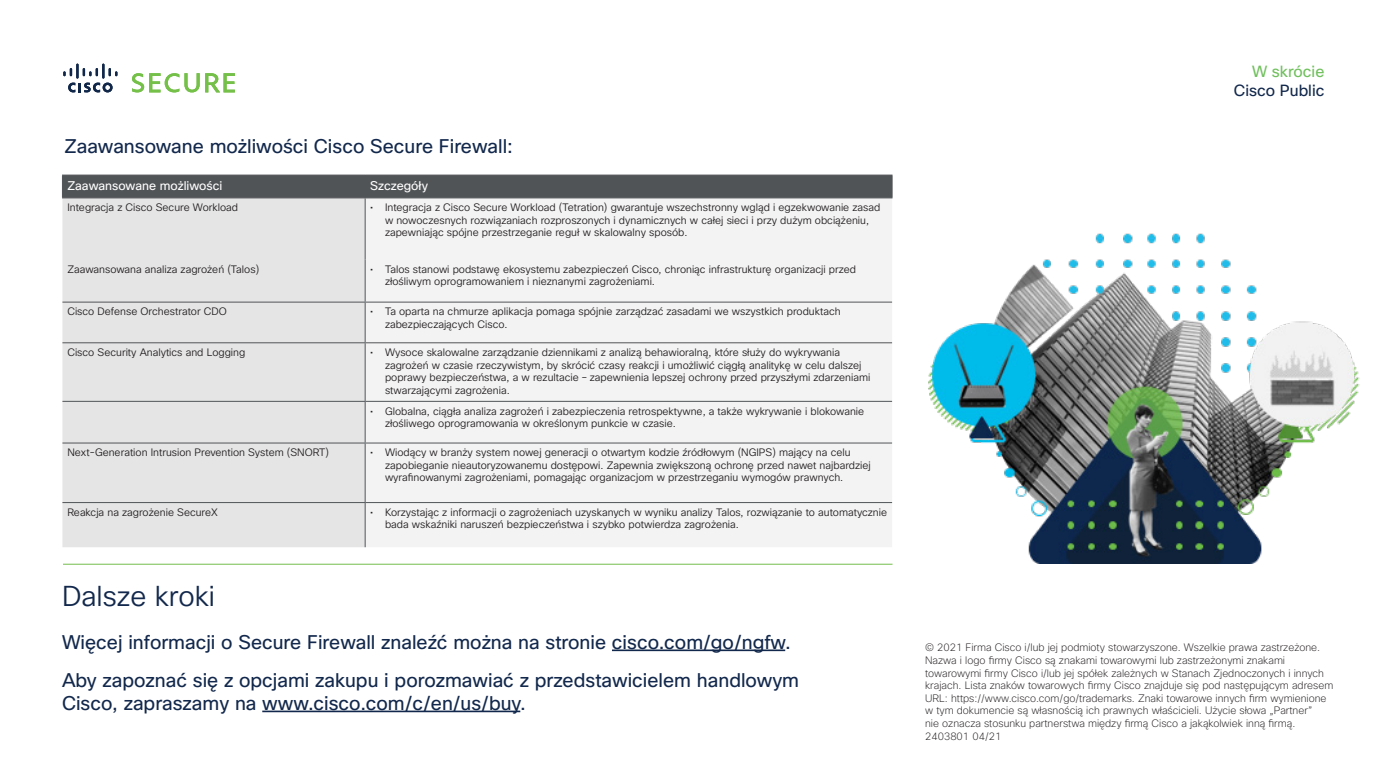
<style>
.page{position:relative;width:1386px;height:780px;background:#fff}
.page>*{position:absolute;margin:0;border:0;box-sizing:border-box;transform-origin:0 0}
.t1{font:300 28px "Cisco Sans";color:#12284c}
.t2{font:19.25px/23.1px "Cisco Sans";color:#12284c}
.t3{font:15.75px "Cisco Sans";color:#12284c}
.t4{font:15.75px "Cisco Sans";color:#70c05d}
.t5{font:12.25px "Cisco Sans";color:#fff}
.t6{font:300 10.5px/12.6px "Cisco Sans";color:#231f20}
.t7{font:200 10.5px/12.6px "Cisco Sans";color:#231f20}
</style>
<div class="page">
<svg style="left:68px;top:83px;width:45px;height:9px"></svg>
<svg style="left:63px;top:68px;width:9px;height:8px"></svg>
<hr style="left:76px;top:64px;width:3px;height:15px;background:#10274a">
<svg style="left:83px;top:68px;width:15px;height:8px"></svg>
<hr style="left:102px;top:64px;width:3px;height:15px;background:#10274a">
<svg style="left:109px;top:68px;width:8px;height:8px"></svg>
<svg style="left:132px;top:73px;width:103px;height:19px"></svg>
<img style="left:928px;top:233px;width:432px;height:330px">
<hr style="left:63px;top:564px;width:829px;height:1px;background:#74bf4b">
<div style="left:62px;top:198px;width:303px;height:349px;background:#e5e5e5"></div>
<div style="left:366px;top:198px;width:526px;height:349px;background:#f3f3f3"></div>
<div style="left:62px;top:175px;width:831px;height:22px;background:#515457"></div>
<hr style="left:62px;top:197px;width:303px;height:1px;background:#515457">
<hr style="left:365px;top:197px;width:528px;height:1px;background:#515457">
<hr style="left:365px;top:198px;width:1px;height:61px;background:#515457">
<hr style="left:365px;top:259px;width:1px;height:43px;background:#515457">
<hr style="left:62px;top:302px;width:303px;height:1px;background:#515457">
<hr style="left:365px;top:302px;width:527px;height:1px;background:#515457">
<hr style="left:365px;top:302px;width:1px;height:40px;background:#515457">
<hr style="left:62px;top:342px;width:303px;height:1px;background:#515457">
<hr style="left:365px;top:342px;width:527px;height:1px;background:#515457">
<hr style="left:365px;top:343px;width:1px;height:58px;background:#515457">
<hr style="left:62px;top:401px;width:303px;height:1px;background:#515457">
<hr style="left:365px;top:401px;width:527px;height:1px;background:#515457">
<hr style="left:365px;top:402px;width:1px;height:40px;background:#515457">
<hr style="left:62px;top:442px;width:303px;height:1px;background:#515457">
<hr style="left:365px;top:442px;width:527px;height:1px;background:#515457">
<hr style="left:365px;top:443px;width:1px;height:59px;background:#515457">
<hr style="left:62px;top:502px;width:303px;height:1px;background:#515457">
<hr style="left:365px;top:502px;width:527px;height:1px;background:#515457">
<hr style="left:365px;top:503px;width:1px;height:44px;background:#515457">
<hr style="left:612px;top:649px;width:173px;height:2px;background:#12284c">
<hr style="left:262px;top:710px;width:258px;height:2px;background:#12284c">
<p class="t2" style="left:64px;top:135px;width:450px">Zaawansowane możliwości Cisco Secure Firewall:</p>
<p class="t5" style="left:67px;top:177px;width:157px">Zaawansowane możliwości</p>
<p class="t5" style="left:370px;top:177px;width:59px">Szczegóły</p>
<p class="t6" style="left:67px;top:201px;width:172px">Integracja z Cisco Secure Workload</p>
<p class="t6" style="left:385px;top:201px;width:497px;text-indent:-15px">• Integracja z Cisco Secure Workload (Tetration) gwarantuje wszechstronny wgląd i egzekwowanie zasad w nowoczesnych rozwiązaniach rozproszonych i dynamicznych w całej sieci i przy dużym obciążeniu, zapewniając spójne przestrzeganie reguł w skalowalny sposób.</p>
<p class="t6" style="left:67px;top:263px;width:193px">Zaawansowana analiza zagrożeń (Talos)</p>
<p class="t6" style="left:385px;top:263px;width:473px;text-indent:-15px">• Talos stanowi podstawę ekosystemu zabezpieczeń Cisco, chroniąc infrastrukturę organizacji przed złośliwym oprogramowaniem i nieznanymi zagrożeniami.</p>
<p class="t6" style="left:67px;top:306px;width:161px">Cisco Defense Orchestrator CDO</p>
<p class="t6" style="left:385px;top:306px;width:457px;text-indent:-15px">• Ta oparta na chmurze aplikacja pomaga spójnie zarządzać zasadami we wszystkich produktach zabezpieczających Cisco.</p>
<p class="t6" style="left:67px;top:346px;width:179px">Cisco Security Analytics and Logging</p>
<p class="t6" style="left:385px;top:346px;width:487px;text-indent:-15px">• Wysoce skalowalne zarządzanie dziennikami z analizą behawioralną, które służy do wykrywania zagrożeń w czasie rzeczywistym, by skrócić czasy reakcji i umożliwić ciągłą analitykę w celu dalszej poprawy bezpieczeństwa, a w rezultacie – zapewnienia lepszej ochrony przed przyszłymi zdarzeniami stwarzającymi zagrożenia.</p>
<p class="t6" style="left:385px;top:405px;width:481px;text-indent:-15px">• Globalna, ciągła analiza zagrożeń i zabezpieczenia retrospektywne, a także wykrywanie i blokowanie złośliwego oprogramowania w określonym punkcie w czasie.</p>
<p class="t6" style="left:67px;top:447px;width:263px">Next-Generation Intrusion Prevention System (SNORT)</p>
<p class="t6" style="left:385px;top:447px;width:487px;text-indent:-15px">• Wiodący w branży system nowej generacji o otwartym kodzie źródłowym (NGIPS) mający na celu zapobieganie nieautoryzowanemu dostępowi. Zapewnia zwiększoną ochronę przed nawet najbardziej wyrafinowanymi zagrożeniami, pomagając organizacjom w przestrzeganiu wymogów prawnych.</p>
<p class="t6" style="left:67px;top:506px;width:152px">Reakcja na zagrożenie SecureX</p>
<p class="t6" style="left:385px;top:506px;width:504px;text-indent:-15px">• Korzystając z informacji o zagrożeniach uzyskanych w wyniku analizy Talos, rozwiązanie to automatycznie bada wskaźniki naruszeń bezpieczeństwa i szybko potwierdza zagrożenia.</p>
<p class="t1" style="left:62px;top:577px;width:154px">Dalsze kroki</p>
<p class="t2" style="left:62px;top:631px;width:731px">Więcej informacji o Secure Firewall znaleźć można na stronie cisco.com/go/ngfw.</p>
<p class="t2" style="left:62px;top:669px;width:739px">Aby zapoznać się z opcjami zakupu i porozmawiać z przedstawicielem handlowym<br>Cisco, zapraszamy na www.cisco.com/c/en/us/buy.</p>
<p class="t4" style="left:1252px;top:62px;width:74px">W skrócie</p>
<p class="t3" style="left:1234px;top:81px;width:92px">Cisco Public</p>
<p class="t7" style="left:925px;top:642px;width:410px">© 2021 Firma Cisco i/lub jej podmioty stowarzyszone. Wszelkie prawa zastrzeżone.<br>Nazwa i logo firmy Cisco są znakami towarowymi lub zastrzeżonymi znakami towarowymi firmy Cisco i/lub jej spółek zależnych w Stanach Zjednoczonych i innych krajach. Lista znaków towarowych firmy Cisco znajduje się pod następującym adresem URL: https://www.cisco.com/go/trademarks. Znaki towarowe innych firm wymienione w tym dokumencie są własnością ich prawnych właścicieli. Użycie słowa „Partner”<br>nie oznacza stosunku partnerstwa między firmą Cisco a jakąkolwiek inną firmą.<br>2403801 04/21</p>
</div>
